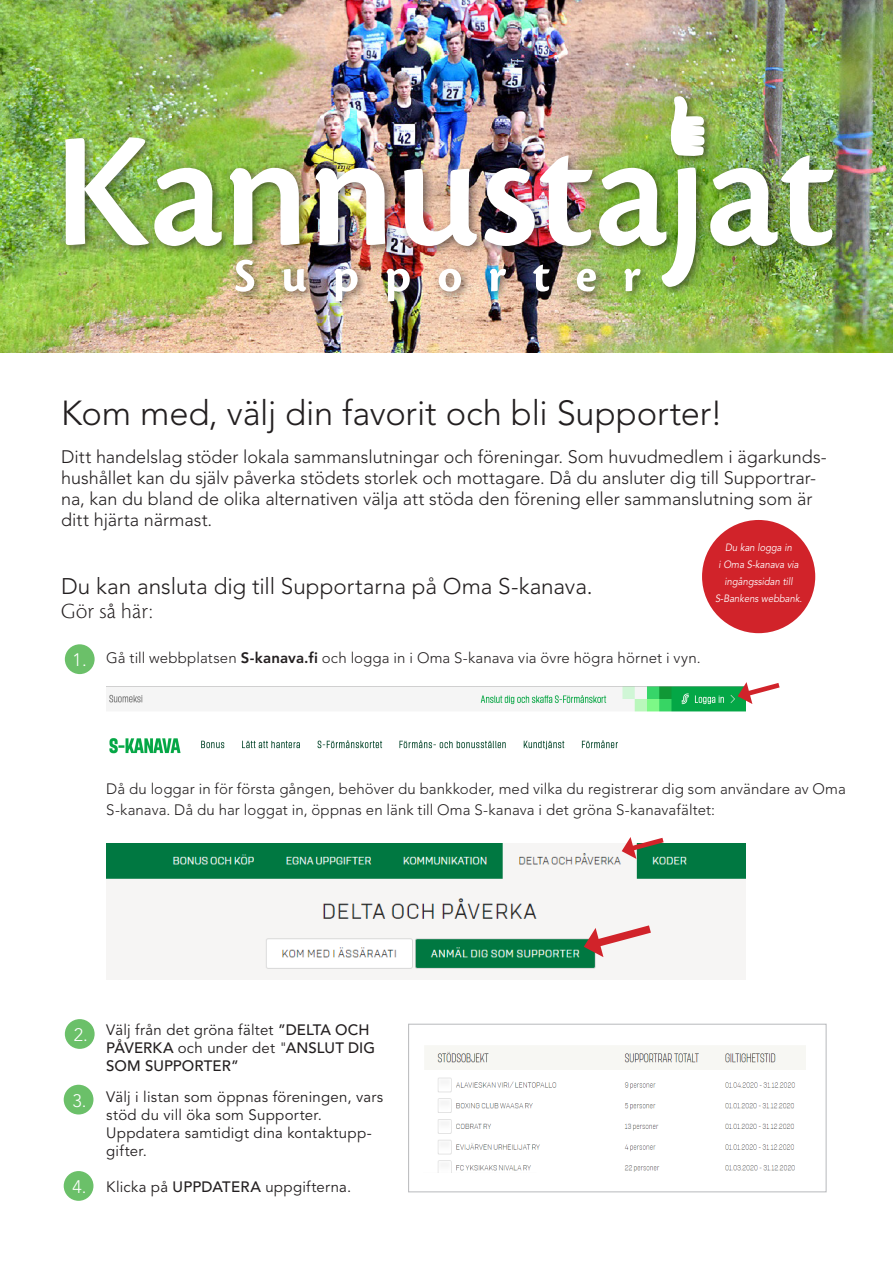
<style>
.page{position:relative;width:893px;height:1263px;background:#fff}
.page>*{position:absolute;margin:0;border:0;box-sizing:border-box;transform-origin:0 0}
.Otsikko{font:300 34.5px "Avenir LT Std";letter-spacing:-.005em;color:#231f20}
.Väliotsikko_2{font:300 22.5px "Avenir LT Std";letter-spacing:-.005em;color:#231f20}
.Väliotsikko_2-2{font:300 22.5px "Cronos For SOK";letter-spacing:.03em;color:#231f20}
.Leipis_1{font:300 18px/21px "Avenir LT Std";color:#231f20}
.Leipis_1-2{font:300 18px "Avenir LT Std";color:#fff}
.Leipis_1_osa_2{font:300 15px/21px "Avenir LT Std";letter-spacing:.005em;color:#231f20}
.Leipis_1-3{font:15px/18px "Avenir LT Std";letter-spacing:.015em;color:#231f20}
.Leipis_1-4{font:500 15px/18px "Avenir LT Std";letter-spacing:.005em;color:#231f20}
.Leipis_1-5{font:italic 10.5px "Avenir LT Std";color:#fff;scale:.9 1}
.s1{font-weight:800}
.s2{font-weight:400}
.s3{font-weight:500}
</style>
<div class="page">
<img style="left:106px;top:843px;width:639px;height:136px">
<img style="left:109px;top:687px;width:636px;height:67px">
<img style="left:0;top:0;width:893px;height:352px">
<div style="left:65px;top:644px;width:30px;height:30px;background:#6bc069;border-radius:50%"></div>
<div style="left:65px;top:1019px;width:30px;height:30px;background:#6bc069;border-radius:50%"></div>
<div style="left:64px;top:1085px;width:29px;height:29px;background:#6bc069;border-radius:50%"></div>
<div style="left:64px;top:1171px;width:29px;height:30px;background:#6bc069;border-radius:50%"></div>
<div style="left:702px;top:520px;width:113px;height:113px;background:#d1232a;border-radius:50%"></div>
<div style="left:408px;top:1024px;width:419px;height:168px;border:1px solid #bcbdc0"></div>
<svg style="left:584px;top:920px;width:75px;height:37px"></svg>
<svg style="left:738px;top:682px;width:42px;height:22px"></svg>
<div style="left:60px;top:91px;width:784px;height:221px;background:#231f20;opacity:.58"></div>
<svg style="left:671px;top:94px;width:33px;height:43px"></svg>
<img style="left:65px;top:137px;width:769px;height:109px">
<img style="left:235px;top:260px;width:406px;height:41px">
<svg style="left:662px;top:168px;width:34px;height:119px"></svg>
<img style="left:425px;top:1046px;width:380px;height:126px">
<svg style="left:622px;top:837px;width:47px;height:22px"></svg>
<p class="Otsikko" style="left:61px;top:393px;width:663px">Kom med, välj din favorit och bli Supporter!</p>
<p class="Leipis_1" style="left:61px;top:446px;width:767px">Ditt handelslag stöder lokala sammanslutningar och föreningar. Som huvudmedlem i ägarkunds&shy;hushållet kan du själv påverka stödets storlek och mottagare. Då du ansluter dig till Supportrar&shy;na, kan du bland de olika alternativen välja att stöda den förening eller sammanslutning som är ditt hjärta närmast.</p>
<p class="Väliotsikko_2" style="left:61px;top:573px;width:533px">Du kan ansluta dig till Supportarna på Oma S-kanava.</p>
<p class="Väliotsikko_2-2" style="left:61px;top:599px;width:93px">Gör så här:</p>
<p class="Leipis_1_osa_2" style="left:106px;top:647px;width:596px">Gå till webbplatsen <span class="s1">S-kanava.fi</span> och logga in i Oma S-kanava via övre högra hörnet i vyn.</p>
<p class="Leipis_1-2" style="left:73px;top:649px;width:16px">1.</p>
<p class="Leipis_1-5" style="left:725px;top:542px;width:76px">Du kan logga in</p>
<p class="Leipis_1-5" style="left:718px;top:558px;width:91px">i Oma S-kanava via</p>
<p class="Leipis_1-5" style="left:725px;top:575px;width:77px">ingångssidan till</p>
<p class="Leipis_1-5" style="left:715px;top:592px;width:98px">S-Bankens webbank.</p>
<p class="Leipis_1_osa_2" style="left:106px;top:779px;width:741px">Då du loggar in för första gången, behöver du bankkoder, med vilka du registrerar dig som användare av Oma<br>S-kanava. Då du har loggat in, öppnas en länk till Oma S-kanava i det gröna S-kanavafältet:</p>
<p class="Leipis_1-2" style="left:74px;top:1024px;width:16px">2.</p>
<p class="Leipis_1-2" style="left:73px;top:1090px;width:16px">3.</p>
<p class="Leipis_1-2" style="left:73px;top:1176px;width:16px">4.</p>
<p class="Leipis_1-4" style="left:106px;top:1021px;width:270px"><span class="s2">Välj från det gröna fältet</span> ”DELTA OCH<br>PÅVERKA <span class="s2">och under det "</span>ANSLUT DIG<br>SOM SUPPORTER”</p>
<p class="Leipis_1-3" style="left:106px;top:1088px;width:279px">Välj i listan som öppnas föreningen, vars stöd du vill öka som Supporter.<br>Uppdatera samtidigt dina kontaktupp&shy;gifter.</p>
<p class="Leipis_1-3" style="left:106px;top:1178px;width:246px">Klicka på <span class="s3">UPPDATERA</span> uppgifterna.</p>
</div>
